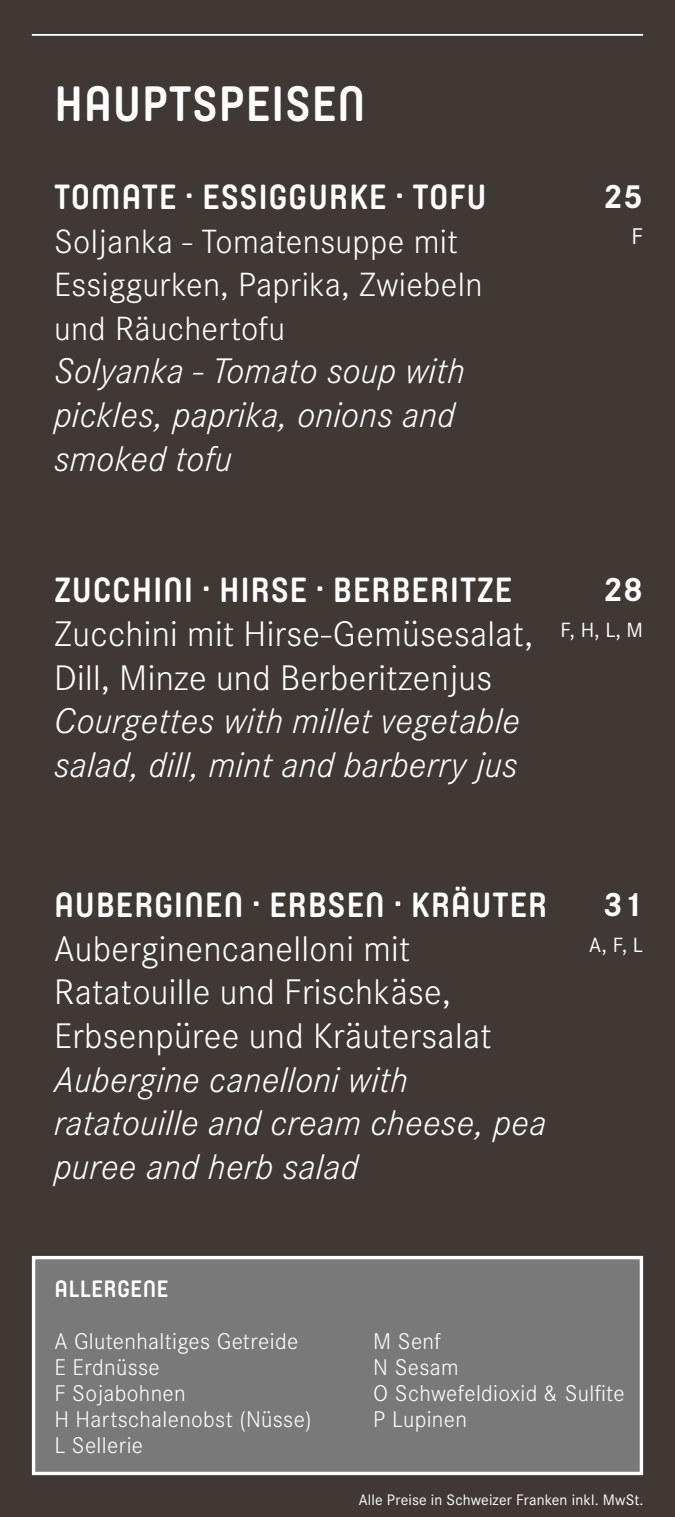
<style>
.page{position:relative;width:675px;height:1517px;background:#fff}
.page>*{position:absolute;margin:0;border:0;box-sizing:border-box;transform-origin:0 0}
.Titel___Kategorie{font:700 49.5px "Yummo";letter-spacing:.01em;color:#fff}
.Text{font:italic 300 34.88px/43.6px "Corporate SBQ";letter-spacing:.01em;color:#fff}
.Text-2{font:300 34.88px/43.6px "Corporate SBQ";letter-spacing:.01em;color:#fff}
.Titel___Gerichte{font:700 34.88px "Yummo";letter-spacing:.02em;color:#fff}
.Text-3{font:300 34.88px/43.6px "Corporate S";letter-spacing:.01em;color:#fff}
.Preise{font:700 34.88px "Corporate S";color:#fff}
.Allergene{font:300 23.62px "Corporate S";letter-spacing:.015em;color:#fff}
.Allergene-2{font:700 23.62px "Yummo";letter-spacing:.015em;color:#fff}
.hyperlink{font:23.62px "Corporate S";color:#fff}
.hyperlink-2{font:21.38px "Corporate S";color:#fff}
.t1{font:15.75px "Corporate S";letter-spacing:.01em;color:#fff}
</style>
<div class="page">
<div style="left:0;top:0;width:675px;height:1516px;background:#403835"></div>
<hr style="left:32px;top:34px;width:611px;height:2px;background:#fff">
<div style="left:34px;top:1257px;width:607px;height:216px;background:#797979"></div>
<div style="left:32px;top:1256px;width:611px;height:219px;border:3px solid #fff"></div>
<p class="Titel___Kategorie" style="left:54px;top:59px;width:313px">HAUPTSPEISEN</p>
<p class="Titel___Gerichte" style="left:54px;top:165px;width:434px">TOMATE . ESSIGGURKE . TOFU</p>
<p class="Text-3" style="left:54px;top:218px;width:430px">Soljanka - Tomatensuppe mit<br>Essiggurken, Paprika, Zwiebeln und Räuchertofu</p>
<p class="Text" style="left:54px;top:350px;width:412px">Solyanka - Tomato soup with pickles, paprika, onions and smoked tofu</p>
<p class="Preise" style="left:603px;top:172px;width:42px">25</p>
<p class="hyperlink" style="left:632px;top:221px;width:13px">F</p>
<p class="Titel___Gerichte" style="left:54px;top:558px;width:460px">ZUCCHINI . HIRSE . BERBERITZE</p>
<p class="Text-2" style="left:54px;top:612px;width:481px">Zucchini mit Hirse-Gemüsesalat,<br>Dill, Minze und Berberitzenjus</p>
<p class="Text" style="left:54px;top:699px;width:468px">Courgettes with millet vegetable salad, dill, mint and barberry jus</p>
<p class="Preise" style="left:603px;top:566px;width:42px">28</p>
<p class="hyperlink-2" style="left:561px;top:616px;width:84px">F, H, L, M</p>
<p class="Titel___Gerichte" style="left:54px;top:873px;width:495px">AUBERGINEN . ERBSEN . KRÄUTER</p>
<p class="Text-2" style="left:54px;top:927px;width:439px">Auberginencanelloni mit<br>Ratatouille und Frischkäse,<br>Erbsenpüree und Kräutersalat</p>
<p class="Text" style="left:54px;top:1057px;width:494px">Aubergine canelloni with ratatouille and cream cheese, pea puree and herb salad</p>
<p class="Preise" style="left:603px;top:880px;width:42px">31</p>
<p class="hyperlink-2" style="left:589px;top:931px;width:55px">A, F, L</p>
<p class="Allergene-2" style="left:54px;top:1267px;width:116px">ALLERGENE</p>
<p class="Allergene" style="left:54px;top:1325px;width:245px">A Glutenhaltiges Getreide</p>
<p class="Allergene" style="left:373px;top:1325px;width:69px">M Senf</p>
<p class="Allergene" style="left:54px;top:1351px;width:107px">E Erdnüsse</p>
<p class="Allergene" style="left:373px;top:1351px;width:87px">N Sesam</p>
<p class="Allergene" style="left:54px;top:1377px;width:133px">F Sojabohnen</p>
<p class="Allergene" style="left:373px;top:1377px;width:253px">O Schwefeldioxid &amp; Sulfite</p>
<p class="Allergene" style="left:54px;top:1403px;width:259px">H Hartschalenobst (Nüsse)</p>
<p class="Allergene" style="left:373px;top:1403px;width:95px">P Lupinen</p>
<p class="Allergene" style="left:54px;top:1429px;width:90px">L Sellerie</p>
<p class="t1" style="left:359px;top:1489px;width:286px">Alle Preise in Schweizer Franken inkl. MwSt.</p>
</div>
